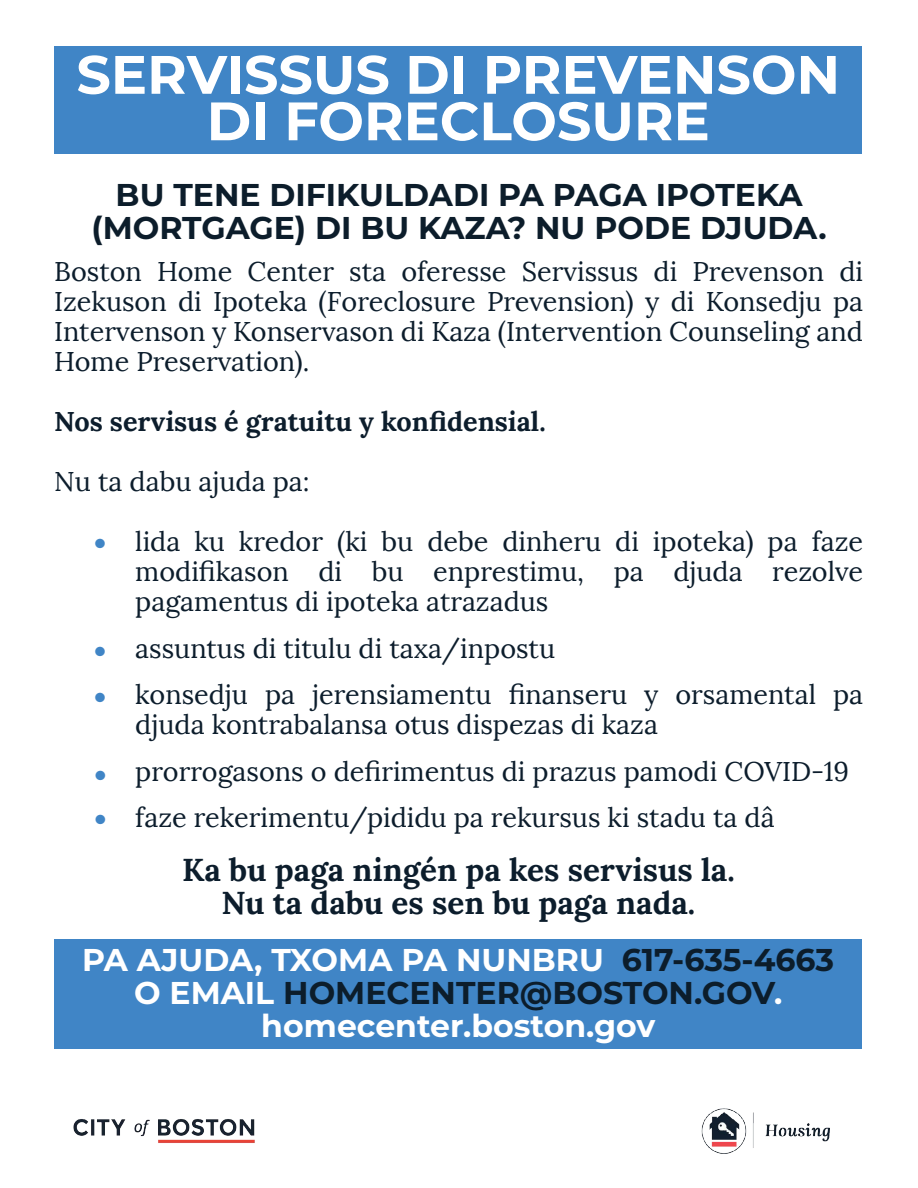
<style>
.page{position:relative;width:918px;height:1188px;background:#fff}
.page>*{position:absolute;margin:0;border:0;box-sizing:border-box;transform-origin:0 0}
.t1{font:700 54px/46.5px "Montserrat";color:#fff;text-align:center}
.t2{font:700 31.5px/33px "Montserrat";color:#fff;text-align:center}
.t3{font:700 31.5px/33px "Montserrat";color:#0c1d2b;text-align:center}
.t4{font:700 31.5px/33px "Lora";color:#0c1d2c;text-align:center}
.t5{font:31.5px/46px "Lora";color:#4085c6}
.t6{font:27px/30px "Lora";color:#0c1d2c;text-align:justify}
.t7{font:700 27px "Lora";color:#0c1d2c}
.s1{color:#0c1d2b}
</style>
<div class="page">
<div style="left:54px;top:940px;width:808px;height:109px;background:#4085c6"></div>
<div style="left:54px;top:46px;width:808px;height:108px;background:#4085c6"></div>
<img style="left:73px;top:1108px;width:757px;height:46px">
<h1 class="t1" style="left:76px;top:49px;width:765px">SERVISSUS DI PREVENSON<br>DI FORECLOSURE</h1>
<p class="t3" style="left:91px;top:177px;width:737px">BU TENE DIFIKULDADI PA PAGA IPOTEKA (MORTGAGE) DI BU KAZA? NU PODE DJUDA.</p>
<p class="t6" style="left:54px;top:257px;width:810px">Boston Home Center sta oferesse Servissus di Prevenson di Izekuson di Ipoteka (Foreclosure Prevension) y di Konsedju pa Intervenson y Konservason di Kaza (Intervention Counseling and Home Preservation).</p>
<p class="t7" style="left:54px;top:404px;width:493px">Nos servisus é gratuitu y konfidensial.</p>
<p class="t6" style="left:54px;top:467px;width:257px">Nu ta dabu ajuda pa:</p>
<p class="t6" style="left:135px;top:527px;width:729px">lida ku kredor (ki bu debe dinheru di ipoteka) pa faze modifikason di bu enprestimu, pa djuda rezolve pagamentus di ipoteka atrazadus</p>
<p class="t6" style="left:135px;top:625px;width:729px;line-height:46.5px">assuntus di titulu di taxa/inpostu<br>konsedju pa jerensiamentu finanseru y orsamental pa</p>
<p class="t6" style="left:135px;top:702px;width:715px;line-height:46.5px;text-align:left">djuda kontrabalansa otus dispezas di kaza<br>prorrogasons o defirimentus di prazus pamodi COVID-19 faze rekerimentu/pididu pa rekursus ki stadu ta dâ</p>
<p class="t5" style="left:94px;top:521px;width:14px">•</p>
<p class="t5" style="left:94px;top:629px;width:14px">• •</p>
<p class="t5" style="left:94px;top:755px;width:14px;line-height:43.5px">• •</p>
<p class="t4" style="left:182px;top:854px;width:554px">Ka bu paga ningén pa kes servisus la.<br>Nu ta dabu es sen bu paga nada.</p>
<p class="t2" style="left:82px;top:942px;width:753px">PA AJUDA, TXOMA PA NUNBRU <span class="s1">617-635-4663<br></span>O EMAIL <span class="s1">HOMECENTER@BOSTON.GOV</span>. homecenter.boston.gov</p>
</div>
